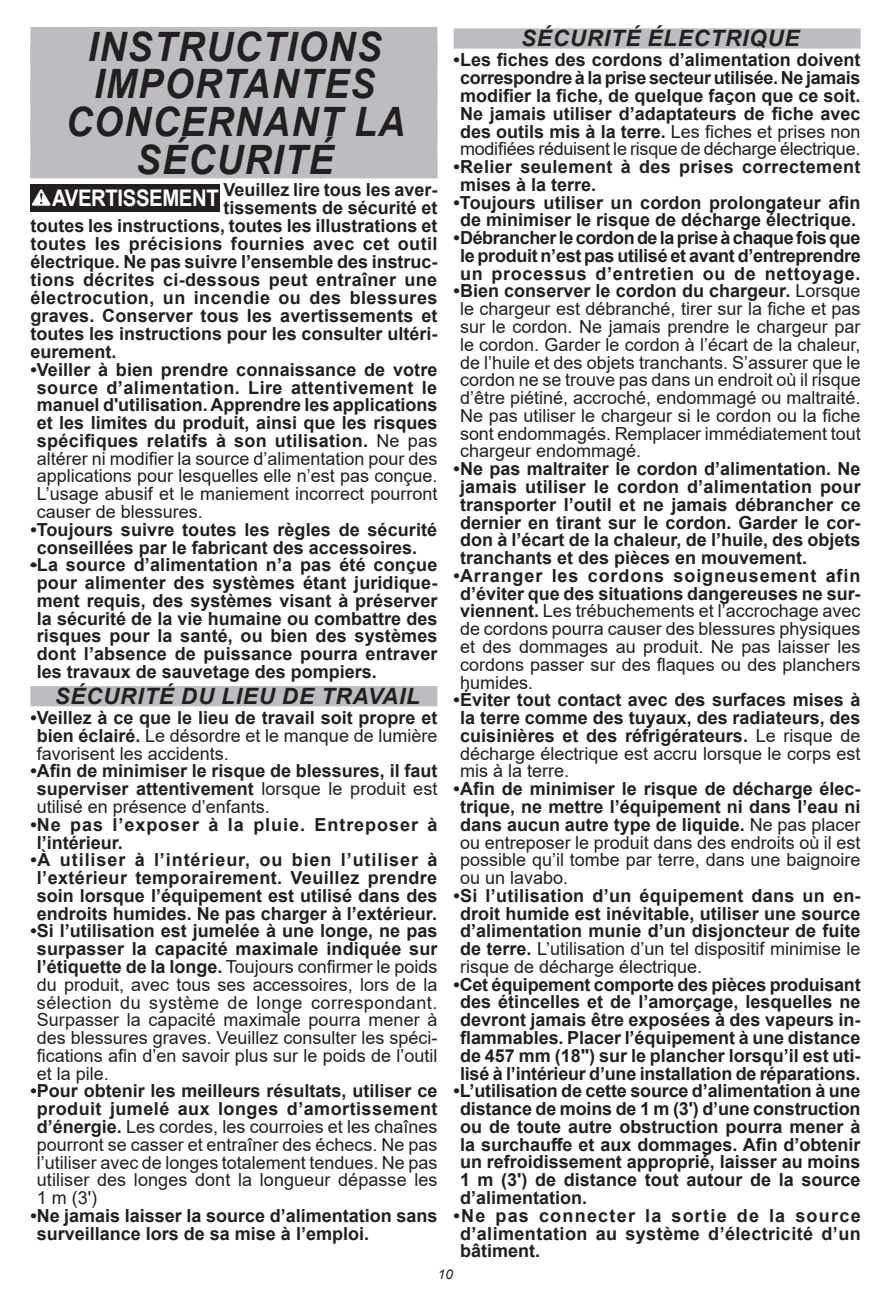
<style>
.page{position:relative;width:891px;height:1296px;background:#fff}
.page>*{position:absolute;margin:0;border:0;box-sizing:border-box;transform-origin:0 0}
.Reverse_Headings_2-l{font:italic 700 40.5px "Arial";letter-spacing:.035em;color:#231f20;scale:.92 1}
.t1{font:700 22.95px "Arial";letter-spacing:-.02em;color:#fff;scale:.89 1}
.Reverse_Headings{font:italic 700 22.5px "Arial";letter-spacing:.035em;color:#231f20}
.Body_text{font:700 18px/17.8px "Arial";color:#231f20;text-align:justify}
.Warning{font:700 18px/17.8px "Arial";color:#231f20;text-align:center}
.UL_Warning{font:700 18px/17.8px "Arial";color:#231f20;text-align:justify}
.Hanging_indent{font:18px/17.8px "Arial";color:#231f20;text-align:justify}
.Body_text-2{font:18px/17.8px "Arial";color:#231f20;text-align:justify}
.UL_Warning-2{font:18px/17.8px "Arial";letter-spacing:.005em;color:#231f20;text-align:justify}
.Warning-2{font:700 18px/17.8px "Arial";letter-spacing:.02em;color:#231f20}
.Warning-3{font:700 18px "Arial";letter-spacing:.025em;color:#231f20}
.UL_Warning-3{font:700 18px/17.8px "Arial";letter-spacing:.055em;color:#231f20}
.t2{font:italic 13.5px "Arial";color:#231f20}
.s1{font-weight:400}
.s2{font-weight:700}
</style>
<div class="page">
<div style="left:30px;top:27px;width:407px;height:38px;background:#bcbdc0"></div>
<div style="left:30px;top:65px;width:407px;height:38px;background:#bcbdc0"></div>
<div style="left:30px;top:102px;width:407px;height:38px;background:#bcbdc0"></div>
<div style="left:30px;top:140px;width:407px;height:38px;background:#bcbdc0"></div>
<div style="left:30px;top:686px;width:407px;height:20px;background:#bcbdc0"></div>
<div style="left:31px;top:184px;width:189px;height:27px;background:#231f20"></div>
<svg style="left:32px;top:189px;width:18px;height:17px"></svg>
<svg style="left:30px;top:564px;width:7px;height:2px"></svg>
<div style="left:454px;top:28px;width:407px;height:21px;background:#bcbdc0"></div>
<p class="Reverse_Headings_2-l" style="left:88px;top:19px;width:321px">INSTRUCTIONS</p>
<p class="Reverse_Headings_2-l" style="left:94px;top:57px;width:307px">IMPORTANTES</p>
<p class="Reverse_Headings_2-l" style="left:66px;top:95px;width:370px">CONCERNANT LA</p>
<p class="Reverse_Headings_2-l" style="left:136px;top:132px;width:216px">SÉCURITÉ</p>
<p class="t1" style="left:52px;top:182px;width:189px">AVERTISSEMENT</p>
<p class="Warning" style="left:223px;top:181px;width:215px">Veuillez lire tous les aver-</p>
<p class="Warning" style="left:223px;top:199px;width:215px">tissements de sécurité et</p>
<p class="Warning" style="left:30px;top:217px;width:409px">toutes les instructions, toutes les illustrations et</p>
<p class="Warning-3" style="left:30px;top:231px;width:409px">toutes les précisions fournies avec cet outil</p>
<p class="Warning" style="left:30px;top:253px;width:409px">électrique. Ne pas suivre l’ensemble des instruc-</p>
<p class="Warning-2" style="left:30px;top:271px;width:408px">tions décrites ci-dessous peut entraîner une</p>
<p class="Warning-3" style="left:30px;top:285px;width:409px">électrocution, un incendie ou des blessures</p>
<p class="Warning" style="left:30px;top:307px;width:409px">graves. Conserver tous les avertissements et</p>
<p class="Warning" style="left:30px;top:325px;width:409px">toutes les instructions pour les consulter ultéri-</p>
<p class="Warning" style="left:30px;top:343px;width:88px">eurement.</p>
<p class="UL_Warning" style="left:37px;top:361px;width:402px;text-indent:-6px">•Veiller à bien prendre connaissance de votre source d’alimentation. Lire attentivement le manuel d'utilisation. Apprendre les applications et les limites du produit, ainsi que les risques spécifiques relatifs à son utilisation. <span class="s1">Ne pas altérer ni modifier la source d’alimentation pour des applications pour lesquelles elle n’est pas conçue.<br>L’usage abusif et le maniement incorrect pourront causer de blessures.</span></p>
<p class="UL_Warning" style="left:37px;top:521px;width:402px;text-indent:-6px">•Toujours suivre toutes les règles de sécurité conseillées par le fabricant des accessoires.</p>
<p class="UL_Warning" style="left:37px;top:556px;width:402px;text-indent:-6px">•La source d’alimentation n’a pas été conçue pour alimenter des systèmes étant juridique&shy;ment requis, des systèmes visant à préserver la sécurité de la vie humaine ou combattre des risques pour la santé, ou bien des systèmes dont l’absence de puissance pourra entraver les travaux de sauvetage des pompiers.</p>
<p class="Reverse_Headings" style="left:55px;top:681px;width:367px">SÉCURITÉ DU LIEU DE TRAVAIL</p>
<p class="UL_Warning" style="left:37px;top:709px;width:402px;text-indent:-6px">•Veillez à ce que le lieu de travail soit propre et bien éclairé. <span class="s1">Le désordre et le manque de lumière favorisent les accidents.</span></p>
<p class="Body_text" style="left:37px;top:762px;width:402px;text-indent:-6px">•Afin de minimiser le risque de blessures, il faut superviser attentivement <span class="s1">lorsque le produit est utilisé en présence d’enfants.</span></p>
<p class="UL_Warning-3" style="left:37px;top:816px;width:402px;text-indent:-6px">•Ne pas l’exposer à la pluie. Entreposer à l’intérieur.</p>
<p class="Warning" style="left:30px;top:851px;width:409px">•À utiliser à l’intérieur, ou bien l’utiliser à l’extérieur temporairement. Veuillez prendre soin lorsque l’équipement est utilisé dans des endroits humides. Ne pas charger à l’extérieur.</p>
<p class="Hanging_indent" style="left:37px;top:922px;width:402px;text-indent:-6px"><span class="s2">•Si l’utilisation est jumelée à une longe, ne pas surpasser la capacité maximale indiquée sur l’étiquette de la longe.</span> Toujours confirmer le poids du produit, avec tous ses accessoires, lors de la sélection du système de longe correspondant.<br>Surpasser la capacité maximale pourra mener à des blessures graves. Veuillez consulter les spéci&shy;fications afin d’en savoir plus sur le poids de l’outil et la pile.</p>
<p class="UL_Warning-2" style="left:37px;top:1082px;width:402px;text-indent:-6px"><span class="s2">•Pour obtenir les meilleurs résultats, utiliser ce produit jumelé aux longes d’amortissement d’énergie.</span> Les cordes, les courroies et les chaînes pourront se casser et entraîner des échecs. Ne pas l’utiliser avec de longes totalement tendues. Ne pas utiliser des longes dont la longueur dépasse les 1 m (3')</p>
<p class="UL_Warning" style="left:37px;top:1207px;width:402px;text-indent:-6px">•Ne jamais laisser la source d’alimentation sans surveillance lors de sa mise à l’emploi.</p>
<p class="Reverse_Headings" style="left:521px;top:23px;width:280px">SÉCURITÉ ÉLECTRIQUE</p>
<p class="Body_text" style="left:454px;top:51px;width:409px;text-align:center">•Les fiches des cordons d’alimentation doivent correspondre à la prise secteur utilisée. Ne jamais modifier la fiche, de quelque façon que ce soit.<br>Ne jamais utiliser d’adaptateurs de fiche avec des outils mis à la terre. <span class="s1">Les fiches et prises non modifiées réduisent le risque de décharge électrique.</span></p>
<p class="Warning-2" style="left:460px;top:158px;width:402px;text-indent:-6px">•Relier seulement à des prises correctement mises à la terre.</p>
<p class="Body_text" style="left:454px;top:194px;width:408px;text-align:center">•Toujours utiliser un cordon prolongateur afin de minimiser le risque de décharge électrique.</p>
<p class="Body_text" style="left:454px;top:229px;width:409px;text-align:center">•Débrancher le cordon de la prise à chaque fois que le produit n’est pas utilisé et avant d’entreprendre un processus d’entretien ou de nettoyage.</p>
<p class="Hanging_indent" style="left:460px;top:282px;width:402px;text-indent:-6px"><span class="s2">•Bien conserver le cordon du chargeur.</span> Lorsque le chargeur est débranché, tirer sur la fiche et pas sur le cordon. Ne jamais prendre le chargeur par le cordon. Garder le cordon à l’écart de la chaleur, de l’huile et des objets tranchants. S’assurer que le cordon ne se trouve pas dans un endroit où il risque d’être piétiné, accroché, endommagé ou maltraité.<br>Ne pas utiliser le chargeur si le cordon ou la fiche sont endommagés. Remplacer immédiatement tout chargeur endommagé.</p>
<p class="Body_text" style="left:460px;top:460px;width:402px;text-indent:-6px">•Ne pas maltraiter le cordon d’alimentation. Ne jamais utiliser le cordon d’alimentation pour transporter l’outil et ne jamais débrancher ce dernier en tirant sur le cordon. Garder le cor&shy;don à l’écart de la chaleur, de l’huile, des objets tranchants et des pièces en mouvement.</p>
<p class="Body_text-2" style="left:460px;top:567px;width:402px;text-indent:-6px"><span class="s2">•Arranger les cordons soigneusement afin d’éviter que des situations dangereuses ne sur&shy;viennent.</span> Les trébuchements et l’accrochage avec de cordons pourra causer des blessures physiques et des dommages au produit. Ne pas laisser les cordons passer sur des flaques ou des planchers humides.</p>
<p class="Body_text" style="left:460px;top:691px;width:402px;text-indent:-6px">•Éviter tout contact avec des surfaces mises à la terre comme des tuyaux, des radiateurs, des cuisinières et des réfrigérateurs. <span class="s1">Le risque de décharge électrique est accru lorsque le corps est mis à la terre.</span></p>
<p class="Body_text-2" style="left:460px;top:780px;width:402px;text-indent:-6px"><span class="s2">•Afin de minimiser le risque de décharge élec&shy;trique, ne mettre l’équipement ni dans l’eau ni dans aucun autre type de liquide.</span> Ne pas placer ou entreposer le produit dans des endroits où il est possible qu’il tombe par terre, dans une baignoire ou un lavabo.</p>
<p class="Body_text" style="left:460px;top:887px;width:402px;text-indent:-6px">•Si l’utilisation d’un équipement dans un en&shy;droit humide est inévitable, utiliser une source d’alimentation munie d’un disjoncteur de fuite de terre. <span class="s1">L’utilisation d’un tel dispositif minimise le risque de décharge électrique.</span></p>
<p class="Warning" style="left:454px;top:976px;width:409px">•Cet équipement comporte des pièces produisant des étincelles et de l’amorçage, lesquelles ne devront jamais être exposées à des vapeurs in&shy;flammables. Placer l’équipement à une distance de 457 mm (18") sur le plancher lorsqu’il est uti&shy;lisé à l’intérieur d’une installation de réparations.</p>
<p class="Warning" style="left:460px;top:1082px;width:402px;text-align:justify;text-indent:-6px">•L’utilisation de cette source d’alimentation à une distance de moins de 1 m (3') d’une construction ou de toute autre obstruction pourra mener à la surchauffe et aux dommages. Afin d’obtenir un refroidissement approprié, laisser au moins 1 m (3') de distance tout autour de la source d’alimentation.</p>
<p class="Warning" style="left:460px;top:1207px;width:402px;text-align:justify;text-indent:-6px">•Ne pas connecter la sortie de la source d’alimentation au système d’électricité d’un bâtiment.</p>
<p class="t2" style="left:438px;top:1265px;width:17px">10</p>
</div>
